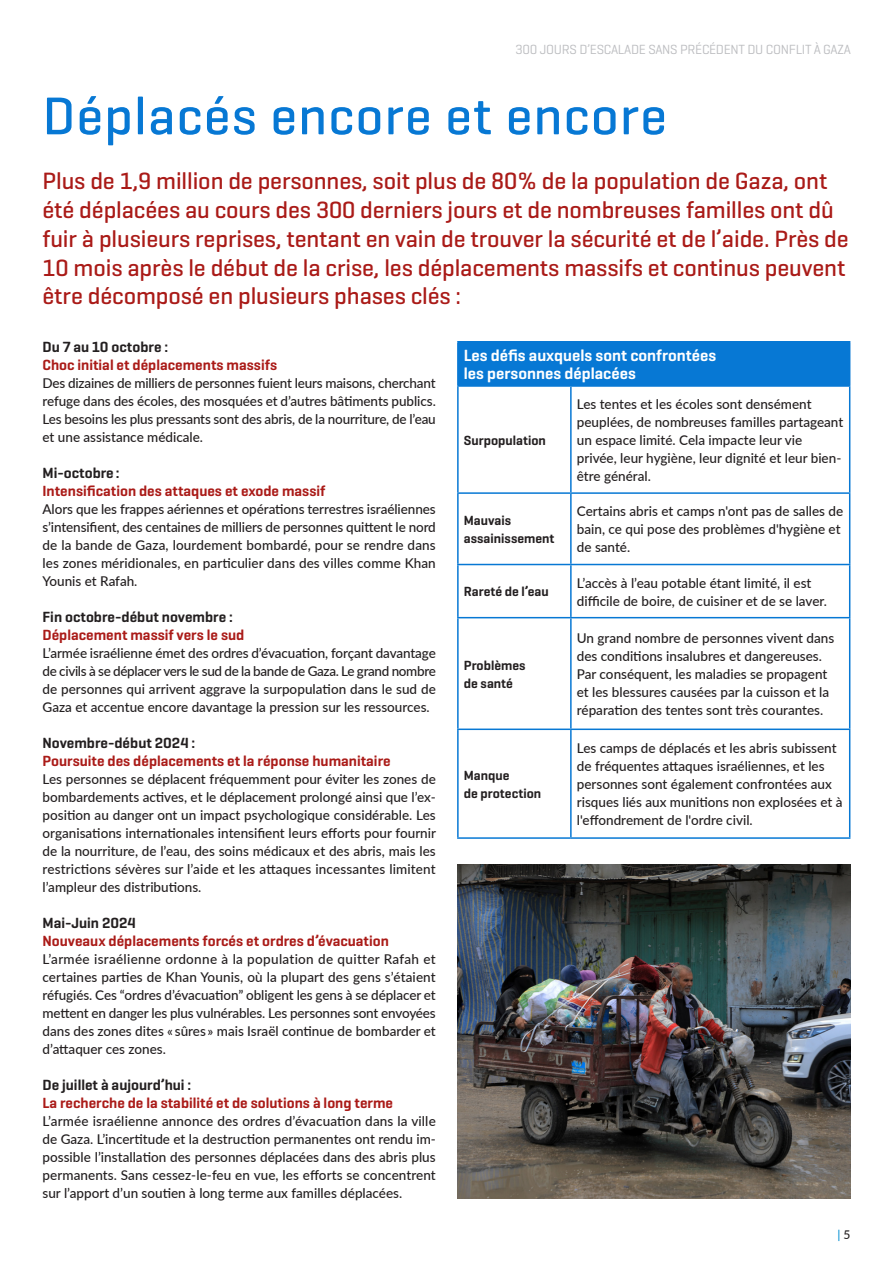
<style>
.page{position:relative;width:893px;height:1263px;background:#fff}
.page>*{position:absolute;margin:0;border:0;box-sizing:border-box;transform-origin:0 0}
.t1{font:500 54px "Geogrotesque";letter-spacing:.02em;color:#0778d4}
.t2{font:500 24px/28.8px "Geogrotesque";letter-spacing:-.005em;color:#aa1b18}
.t3{font:600 16.5px/17.9px "Geogrotesque";color:#fff}
.t4{font:600 15px/18px "Geogrotesque";color:#aa1b18}
.txt_courant{font:500 13.5px/18px "Lato";color:#231f20;text-align:justify}
.t5{font:600 13.5px/18px "Geogrotesque";color:#231f20}
.t6{font:13.5px "Geogrotesque";letter-spacing:-.02em;color:#bcbdc0}
.t7{font:500 12px "Lato";color:#008ed2}
.s1{color:#231f20}
</style>
<div class="page">
<img style="left:457px;top:864px;width:394px;height:334px">
<div style="left:458px;top:342px;width:392px;height:44px;background:#0778d4"></div>
<hr style="left:457px;top:343px;width:2px;height:42px;background:#0778d4">
<hr style="left:457px;top:341px;width:114px;height:2px;background:#0778d4">
<hr style="left:571px;top:341px;width:279px;height:2px;background:#0778d4">
<hr style="left:457px;top:387px;width:2px;height:105px;background:#0778d4">
<hr style="left:457px;top:494px;width:2px;height:70px;background:#0778d4">
<hr style="left:457px;top:565px;width:2px;height:52px;background:#0778d4">
<hr style="left:457px;top:618px;width:2px;height:110px;background:#0778d4">
<hr style="left:457px;top:730px;width:2px;height:107px;background:#0778d4">
<hr style="left:457px;top:385px;width:114px;height:2px;background:#0778d4">
<hr style="left:571px;top:385px;width:279px;height:2px;background:#0778d4">
<hr style="left:570px;top:387px;width:2px;height:105px;background:#0778d4">
<hr style="left:849px;top:387px;width:1px;height:105px;background:#0778d4">
<hr style="left:570px;top:494px;width:2px;height:70px;background:#0778d4">
<hr style="left:849px;top:494px;width:1px;height:70px;background:#0778d4">
<hr style="left:570px;top:565px;width:2px;height:52px;background:#0778d4">
<hr style="left:849px;top:565px;width:1px;height:52px;background:#0778d4">
<hr style="left:570px;top:618px;width:2px;height:110px;background:#0778d4">
<hr style="left:849px;top:618px;width:1px;height:110px;background:#0778d4">
<hr style="left:570px;top:730px;width:2px;height:107px;background:#0778d4">
<hr style="left:849px;top:730px;width:1px;height:107px;background:#0778d4">
<hr style="left:457px;top:492px;width:114px;height:2px;background:#0778d4">
<hr style="left:571px;top:492px;width:279px;height:2px;background:#0778d4">
<hr style="left:457px;top:564px;width:114px;height:1px;background:#0778d4">
<hr style="left:571px;top:564px;width:279px;height:1px;background:#0778d4">
<hr style="left:457px;top:617px;width:114px;height:1px;background:#0778d4">
<hr style="left:571px;top:617px;width:279px;height:1px;background:#0778d4">
<hr style="left:457px;top:728px;width:114px;height:2px;background:#0778d4">
<hr style="left:571px;top:728px;width:279px;height:2px;background:#0778d4">
<hr style="left:457px;top:837px;width:114px;height:2px;background:#0778d4">
<hr style="left:571px;top:837px;width:279px;height:2px;background:#0778d4">
<p class="t6" style="left:515px;top:41px;width:337px">300 JOURS D’ESCALADE SANS PRÉCÉDENT DU CONFLIT À GAZA</p>
<p class="t1" style="left:43px;top:82px;width:626px">Déplacés encore et encore</p>
<p class="t2" style="left:43px;top:166px;width:808px">Plus de 1,9 million de personnes, soit plus de 80% de la population de Gaza, ont été déplacées au cours des 300 derniers jours et de nombreuses familles ont dû fuir à plusieurs reprises, tentant en vain de trouver la sécurité et de l’aide. Près de 10 mois après le début de la crise, les déplacements massifs et continus peuvent être décomposé en plusieurs phases clés :</p>
<p class="t4" style="left:43px;top:338px;width:236px"><span class="s1">Du 7 au 10 octobre :<br></span>Choc initial et déplacements massifs</p>
<p class="txt_courant" style="left:43px;top:374px;width:395px">Des dizaines de milliers de personnes fuient leurs maisons, cherchant refuge dans des écoles, des mosquées et d’autres bâtiments publics.<br>Les besoins les plus pressants sont des abris, de la nourriture, de l’eau et une assistance médicale.</p>
<p class="t4" style="left:43px;top:464px;width:284px"><span class="s1">Mi-octobre:<br></span>Intensification des attaques et exode massif</p>
<p class="txt_courant" style="left:43px;top:500px;width:395px">Alors que les frappes aériennes et opérations terrestres israéliennes s’intensifient, des centaines de milliers de personnes quittent le nord de la bande de Gaza, lourdement bombardé, pour se rendre dans les zones méridionales, en particulier dans des villes comme Khan Younis et Rafah.</p>
<p class="t4" style="left:43px;top:608px;width:203px"><span class="s1">Fin octobre-début novembre :<br></span>Déplacement massif vers le sud</p>
<p class="txt_courant" style="left:43px;top:644px;width:395px">L’armée israélienne émet des ordres d’évacuation, forçant davantage de civils à se déplacer vers le sud de la bande de Gaza. Le grand nombre de personnes qui arrivent aggrave la surpopulation dans le sud de Gaza et accentue encore davantage la pression sur les ressources.</p>
<p class="t4" style="left:43px;top:734px;width:350px"><span class="s1">Novembre-début 2024 :<br></span>Poursuite des déplacements et la réponse humanitaire</p>
<p class="txt_courant" style="left:43px;top:770px;width:395px">Les personnes se déplacent fréquemment pour éviter les zones de bombardements actives, et le déplacement prolongé ainsi que l’ex&shy;position au danger ont un impact psychologique considérable. Les organisations internationales intensifient leurs efforts pour fournir de la nourriture, de l’eau, des soins médicaux et des abris, mais les restrictions sévères sur l’aide et les attaques incessantes limitent l’ampleur des distributions.</p>
<p class="t4" style="left:43px;top:914px;width:348px"><span class="s1">Mai-Juin 2024<br></span>Nouveaux déplacements forcés et ordres d’évacuation</p>
<p class="txt_courant" style="left:43px;top:950px;width:395px">L’armée israélienne ordonne à la population de quitter Rafah et certaines parties de Khan Younis, où la plupart des gens s’étaient réfugiés. Ces “ordres d’évacuation” obligent les gens à se déplacer et mettent en danger les plus vulnérables. Les personnes sont envoyées dans des zones dites « sûres » mais Israël continue de bombarder et d’attaquer ces zones.</p>
<p class="t4" style="left:43px;top:1076px;width:352px"><span class="s1">De juillet à aujourd’hui :<br></span>La recherche de la stabilité et de solutions à long terme</p>
<p class="txt_courant" style="left:43px;top:1112px;width:395px">L’armée israélienne annonce des ordres d’évacuation dans la ville de Gaza. L’incertitude et la destruction permanentes ont rendu im&shy;possible l’installation des personnes déplacées dans des abris plus permanents. Sans cessez-le-feu en vue, les efforts se concentrent sur l’apport d’un soutien à long terme aux familles déplacées.</p>
<p class="t3" style="left:464px;top:346px;width:254px">Les défis auxquels sont confrontées les personnes déplacées</p>
<p class="t5" style="left:464px;top:431px;width:84px">Surpopulation</p>
<p class="txt_courant" style="left:577px;top:394px;width:268px;text-align:left">Les tentes et les écoles sont densément peuplées, de nombreuses familles partageant un espace limité. Cela impacte leur vie privée, leur hygiène, leur dignité et leur bien&shy;être général.</p>
<p class="t5" style="left:464px;top:511px;width:92px">Mauvais assainissement</p>
<p class="txt_courant" style="left:577px;top:502px;width:268px;text-align:left">Certains abris et camps n'ont pas de salles de bain, ce qui pose des problèmes d'hygiène et de santé.</p>
<p class="t5" style="left:464px;top:582px;width:86px">Rareté de l’eau</p>
<p class="txt_courant" style="left:577px;top:573px;width:252px">L’accès à l’eau potable étant limité, il est difficile de boire, de cuisiner et de se laver.</p>
<p class="t5" style="left:464px;top:656px;width:63px">Problèmes de santé</p>
<p class="t5" style="left:464px;top:766px;width:79px">Manque<br>de protection</p>
<p class="txt_courant" style="left:577px;top:628px;width:259px;text-align:left">Un grand nombre de personnes vivent dans des conditions insalubres et dangereuses.<br>Par conséquent, les maladies se propagent et les blessures causées par la cuisson et la réparation des tentes sont très courantes.</p>
<p class="txt_courant" style="left:577px;top:739px;width:267px;text-align:left">Les camps de déplacés et les abris subissent de fréquentes attaques israéliennes, et les personnes sont également confrontées aux risques liés aux munitions non explosées et à l'effondrement de l'ordre civil.</p>
<p class="t7" style="left:837px;top:1226px;width:15px">| <span class="s1">5</span></p>
</div>
